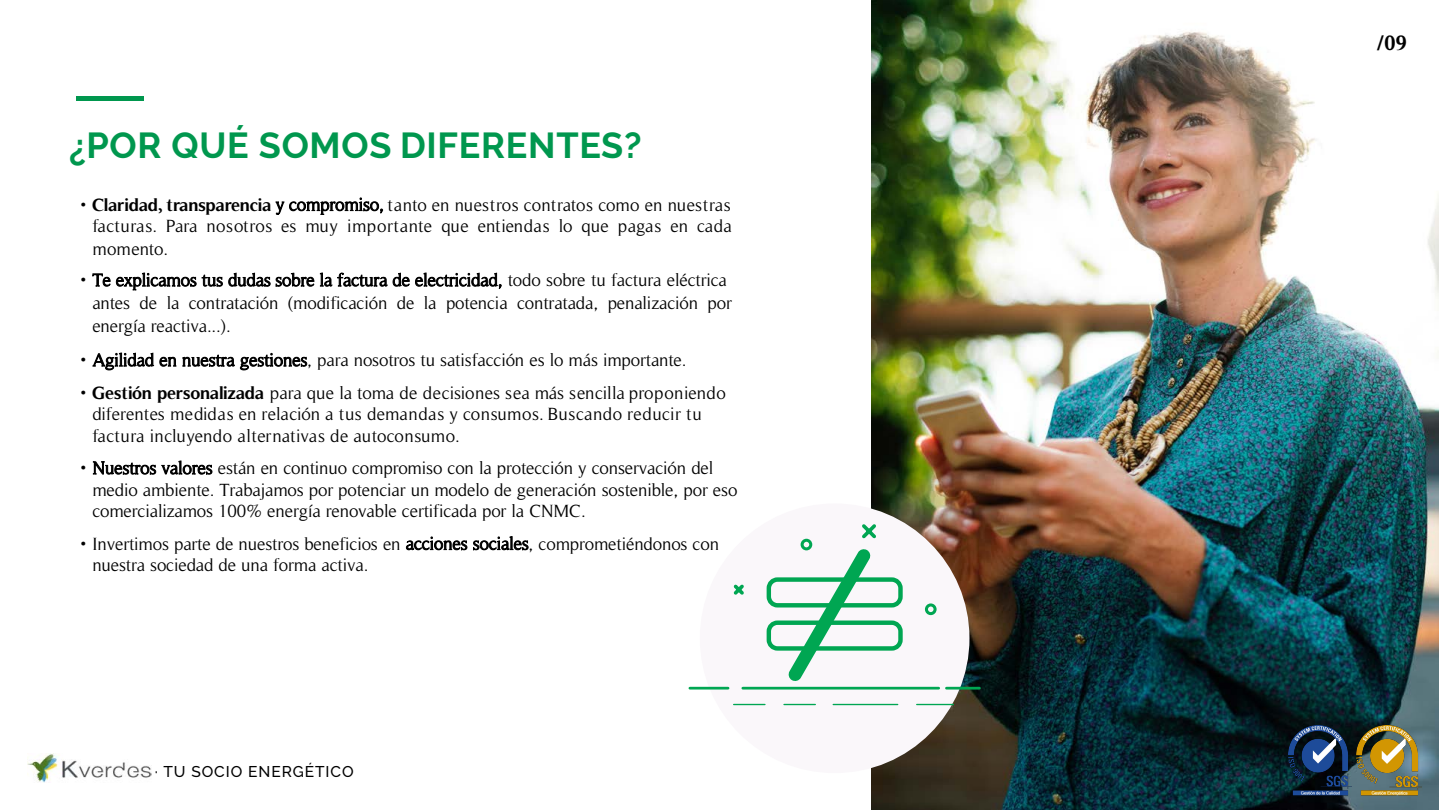
<style>
.page{position:relative;width:1440px;height:810px;background:#fff}
.page>*{position:absolute;margin:0;border:0;box-sizing:border-box;transform-origin:0 0}
.t1{font:700 36px "Raleway";letter-spacing:.02em;color:#00974e}
.t2{font:700 21px "Timeless";color:#000}
.t3{font:18px/21.6px "Timeless";letter-spacing:-.01em;color:#000}
.t4{font:18px/21.4px "Timeless";letter-spacing:.02em;color:#000}
.t5{font:500 15.52px "Raleway";letter-spacing:.06em;color:#000}
.s1{font-weight:700}
.s2{font-family:"Minion Pro";font-weight:700}
</style>
<div class="page">
<img style="left:27px;top:753px;width:125px;height:30px">
<img style="left:872px;top:0;width:567px;height:810px">
<hr style="left:76px;top:97px;width:68px;height:4px;background:#00974e">
<div style="left:700px;top:503px;width:269px;height:270px;background:#faf7fa;border-radius:50%"></div>
<hr style="left:690px;top:687px;width:38px;height:3px;background:#00a652">
<hr style="left:946px;top:687px;width:33px;height:3px;background:#00a652">
<hr style="left:743px;top:687px;width:196px;height:3px;background:#00a652">
<hr style="left:734px;top:704px;width:31px;height:1px;background:#00a652">
<hr style="left:784px;top:704px;width:31px;height:1px;background:#00a652">
<hr style="left:833px;top:704px;width:65px;height:1px;background:#00a652">
<hr style="left:917px;top:704px;width:36px;height:1px;background:#00a652">
<svg style="left:733px;top:521px;width:205px;height:160px"></svg>
<img style="left:1288px;top:726px;width:64px;height:71px">
<img style="left:1356px;top:725px;width:65px;height:72px">
<h1 class="t1" style="left:69px;top:125px;width:574px">¿POR QUÉ SOMOS DIFERENTES?</h1>
<p class="t3" style="left:92px;top:194px;width:641px;line-height:22px;text-align:justify;text-indent:-12px">• <span class="s1">Claridad</span><span class="s2">,</span> <span class="s1">transparencia</span> y compromiso, tanto en nuestros contratos como en nuestras facturas. Para nosotros es muy importante que entiendas lo que pagas en cada momento.</p>
<p class="t3" style="left:92px;top:269px;width:641px;line-height:23.1px;text-indent:-12px">• Te explicamos tus dudas sobre la factura de electricidad, todo sobre tu factura eléctrica antes de la contratación (modificación de la potencia contratada, penalización por energía reactiva...).</p>
<p class="t3" style="left:80px;top:349px;width:608px">• Agilidad en nuestra gestiones, para nosotros tu satisfacción es lo más importante.</p>
<p class="t4" style="left:92px;top:382px;width:635px;text-indent:-12px">• <span class="s1">Gestión personalizada</span> para que la toma de decisiones sea más sencilla proponiendo diferentes medidas en relación a tus demandas y consumos. Buscando reducir tu factura incluyendo alternativas de autoconsumo.</p>
<p class="t3" style="left:92px;top:457px;width:647px;text-indent:-12px">• Nuestros valores están en continuo compromiso con la protección y conservación del medio ambiente. Trabajamos por potenciar un modelo de generación sostenible, por eso comercializamos 100% energía renovable certificada por la CNMC.</p>
<p class="t3" style="left:92px;top:533px;width:628px;text-indent:-12px">• Invertimos parte de nuestros beneficios en acciones sociales, comprometiéndonos con nuestra sociedad de una forma activa.</p>
<p class="t5" style="left:155px;top:763px;width:200px">· TU SOCIO ENERGÉTICO</p>
<p class="t2" style="left:1377px;top:30px;width:32px">/09</p>
</div>
